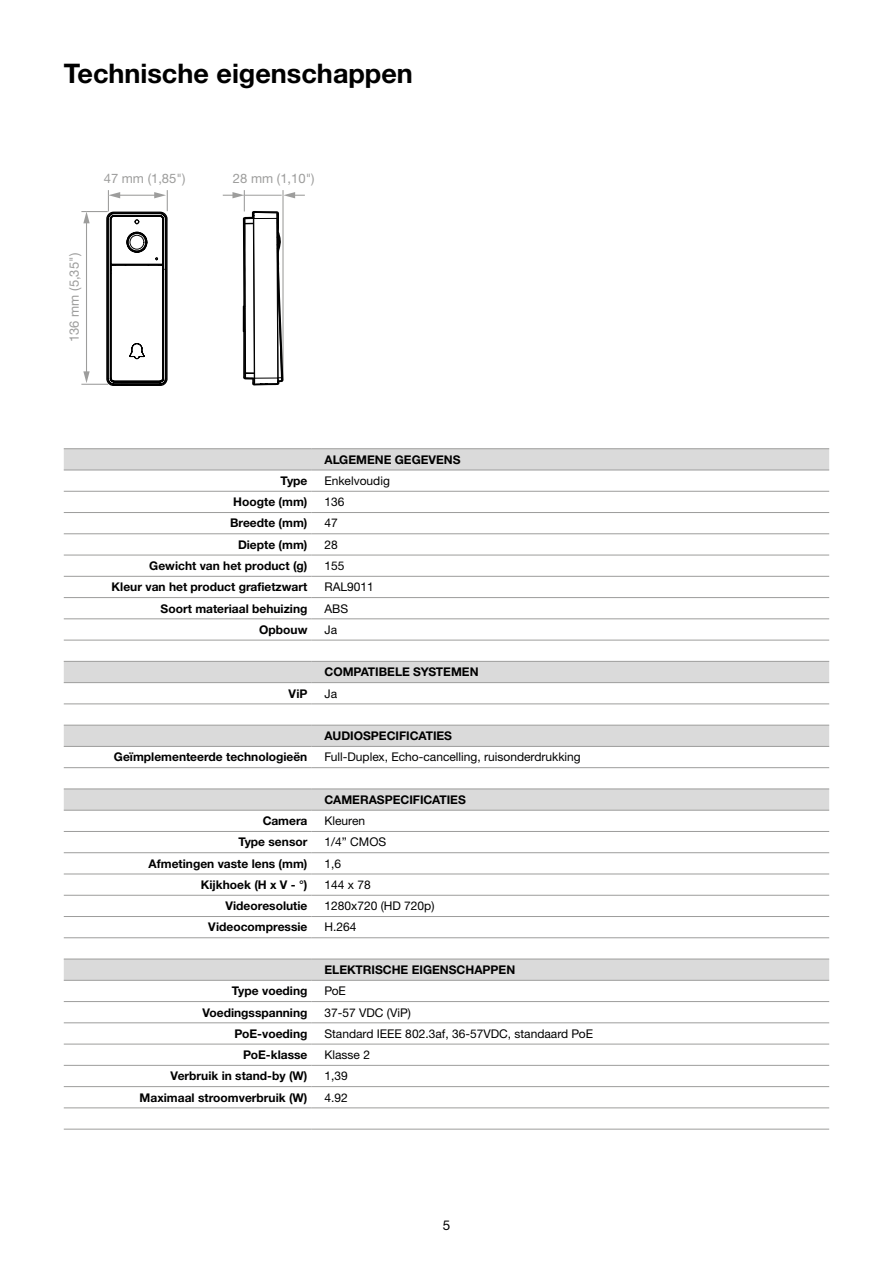
<style>
.page{position:relative;width:893px;height:1263px;background:#fff}
.page>*{position:absolute;margin:0;border:0;box-sizing:border-box;transform-origin:0 0}
.t1{font:700 27px "Helvetica Neue LTW1 G";color:#000}
.t2{font:13.5px "Helvetica Neue LTW1 G";color:#000}
.t3{font:13.05px "Helvetica Neue LTW1 G";color:#9d9d9c}
.t4{font:700 12px "Helvetica Neue LTW1 G";color:#000}
.t5{font:12px "Helvetica Neue LTW1 G";color:#000}
</style>
<div class="page">
<svg style="left:81px;top:190px;width:87px;height:196px"></svg>
<svg style="left:223px;top:190px;width:82px;height:196px"></svg>
<svg style="left:64px;top:449px;width:765px;height:531px"></svg>
<hr style="left:64px;top:470px;width:248px;height:1px;background:#9d9d9c">
<hr style="left:312px;top:470px;width:517px;height:1px;background:#9d9d9c">
<hr style="left:64px;top:491px;width:248px;height:1px;background:#9d9d9c">
<hr style="left:64px;top:512px;width:248px;height:1px;background:#9d9d9c">
<hr style="left:64px;top:533px;width:248px;height:1px;background:#9d9d9c">
<hr style="left:64px;top:555px;width:248px;height:1px;background:#9d9d9c">
<hr style="left:312px;top:491px;width:517px;height:1px;background:#9d9d9c">
<hr style="left:312px;top:512px;width:517px;height:1px;background:#9d9d9c">
<hr style="left:312px;top:533px;width:517px;height:1px;background:#9d9d9c">
<hr style="left:312px;top:555px;width:517px;height:1px;background:#9d9d9c">
<hr style="left:64px;top:576px;width:248px;height:1px;background:#9d9d9c">
<hr style="left:312px;top:576px;width:517px;height:1px;background:#9d9d9c">
<hr style="left:64px;top:597px;width:248px;height:1px;background:#9d9d9c">
<hr style="left:312px;top:597px;width:517px;height:1px;background:#9d9d9c">
<hr style="left:64px;top:619px;width:248px;height:1px;background:#9d9d9c">
<hr style="left:312px;top:619px;width:517px;height:1px;background:#9d9d9c">
<hr style="left:64px;top:640px;width:248px;height:1px;background:#9d9d9c">
<hr style="left:64px;top:661px;width:248px;height:1px;background:#9d9d9c">
<hr style="left:312px;top:640px;width:517px;height:1px;background:#9d9d9c">
<hr style="left:312px;top:661px;width:517px;height:1px;background:#9d9d9c">
<hr style="left:64px;top:682px;width:248px;height:1px;background:#9d9d9c">
<hr style="left:312px;top:682px;width:517px;height:1px;background:#9d9d9c">
<hr style="left:64px;top:704px;width:248px;height:1px;background:#9d9d9c">
<hr style="left:64px;top:725px;width:248px;height:1px;background:#9d9d9c">
<hr style="left:312px;top:704px;width:517px;height:1px;background:#9d9d9c">
<hr style="left:312px;top:725px;width:517px;height:1px;background:#9d9d9c">
<hr style="left:64px;top:746px;width:248px;height:1px;background:#9d9d9c">
<hr style="left:312px;top:746px;width:517px;height:1px;background:#9d9d9c">
<hr style="left:64px;top:767px;width:248px;height:1px;background:#9d9d9c">
<hr style="left:64px;top:789px;width:248px;height:1px;background:#9d9d9c">
<hr style="left:312px;top:767px;width:517px;height:1px;background:#9d9d9c">
<hr style="left:312px;top:789px;width:517px;height:1px;background:#9d9d9c">
<hr style="left:64px;top:810px;width:248px;height:1px;background:#9d9d9c">
<hr style="left:64px;top:831px;width:248px;height:1px;background:#9d9d9c">
<hr style="left:64px;top:852px;width:248px;height:1px;background:#9d9d9c">
<hr style="left:64px;top:874px;width:248px;height:1px;background:#9d9d9c">
<hr style="left:312px;top:810px;width:517px;height:1px;background:#9d9d9c">
<hr style="left:312px;top:831px;width:517px;height:1px;background:#9d9d9c">
<hr style="left:312px;top:852px;width:517px;height:1px;background:#9d9d9c">
<hr style="left:312px;top:874px;width:517px;height:1px;background:#9d9d9c">
<hr style="left:64px;top:895px;width:248px;height:1px;background:#9d9d9c">
<hr style="left:64px;top:916px;width:248px;height:1px;background:#9d9d9c">
<hr style="left:312px;top:895px;width:517px;height:1px;background:#9d9d9c">
<hr style="left:312px;top:916px;width:517px;height:1px;background:#9d9d9c">
<hr style="left:64px;top:937px;width:248px;height:1px;background:#9d9d9c">
<hr style="left:64px;top:959px;width:248px;height:1px;background:#9d9d9c">
<hr style="left:312px;top:937px;width:517px;height:1px;background:#9d9d9c">
<hr style="left:312px;top:959px;width:517px;height:1px;background:#9d9d9c">
<hr style="left:64px;top:980px;width:248px;height:1px;background:#9d9d9c">
<hr style="left:312px;top:980px;width:517px;height:1px;background:#9d9d9c">
<hr style="left:64px;top:448px;width:248px;height:1px;background:#9d9d9c">
<hr style="left:312px;top:448px;width:517px;height:1px;background:#9d9d9c">
<hr style="left:64px;top:1001px;width:248px;height:1px;background:#9d9d9c">
<hr style="left:312px;top:1001px;width:517px;height:1px;background:#9d9d9c">
<hr style="left:64px;top:1022px;width:248px;height:1px;background:#9d9d9c">
<hr style="left:312px;top:1022px;width:517px;height:1px;background:#9d9d9c">
<hr style="left:64px;top:1044px;width:248px;height:1px;background:#9d9d9c">
<hr style="left:312px;top:1044px;width:517px;height:1px;background:#9d9d9c">
<hr style="left:64px;top:1065px;width:248px;height:1px;background:#9d9d9c">
<hr style="left:312px;top:1065px;width:517px;height:1px;background:#9d9d9c">
<hr style="left:64px;top:1086px;width:248px;height:1px;background:#9d9d9c">
<hr style="left:312px;top:1086px;width:517px;height:1px;background:#9d9d9c">
<hr style="left:64px;top:1107px;width:248px;height:1px;background:#9d9d9c">
<hr style="left:312px;top:1107px;width:517px;height:1px;background:#9d9d9c">
<hr style="left:64px;top:1129px;width:248px;height:1px;background:#9d9d9c">
<hr style="left:312px;top:1129px;width:517px;height:1px;background:#9d9d9c">
<h1 class="t1" style="left:64px;top:57px;width:351px">Technische eigenschappen</h1>
<p class="t3" style="left:104px;top:170px;width:83px">47 mm (1,85")</p>
<p class="t3" style="left:66px;top:342px;width:91px;rotate:-90deg">136 mm (5,35")</p>
<p class="t3" style="left:233px;top:170px;width:83px">28 mm (1,10")</p>
<p class="t4" style="left:324px;top:452px;width:138px">ALGEMENE GEGEVENS</p>
<p class="t4" style="left:281px;top:473px;width:28px">Type</p>
<p class="t5" style="left:324px;top:473px;width:67px">Enkelvoudig</p>
<p class="t4" style="left:233px;top:494px;width:76px">Hoogte (mm)</p>
<p class="t5" style="left:324px;top:494px;width:22px">136</p>
<p class="t4" style="left:230px;top:516px;width:79px">Breedte (mm)</p>
<p class="t5" style="left:324px;top:516px;width:15px">47</p>
<p class="t4" style="left:238px;top:537px;width:71px">Diepte (mm)</p>
<p class="t5" style="left:324px;top:537px;width:15px">28</p>
<p class="t4" style="left:149px;top:558px;width:160px">Gewicht van het product (g)</p>
<p class="t5" style="left:324px;top:558px;width:22px">155</p>
<p class="t4" style="left:112px;top:580px;width:197px">Kleur van het product grafietzwart</p>
<p class="t5" style="left:324px;top:580px;width:51px">RAL9011</p>
<p class="t4" style="left:161px;top:601px;width:148px">Soort materiaal behuizing</p>
<p class="t5" style="left:324px;top:601px;width:25px">ABS</p>
<p class="t4" style="left:259px;top:622px;width:50px">Opbouw</p>
<p class="t5" style="left:324px;top:622px;width:14px">Ja</p>
<p class="t4" style="left:324px;top:665px;width:156px">COMPATIBELE SYSTEMEN</p>
<p class="t4" style="left:289px;top:686px;width:20px">ViP</p>
<p class="t5" style="left:324px;top:686px;width:14px">Ja</p>
<p class="t4" style="left:324px;top:728px;width:129px">AUDIOSPECIFICATIES</p>
<p class="t4" style="left:114px;top:750px;width:195px">Geïmplementeerde technologieën</p>
<p class="t5" style="left:324px;top:750px;width:258px">Full-Duplex, Echo-cancelling, ruisonderdrukking</p>
<p class="t4" style="left:324px;top:792px;width:143px">CAMERASPECIFICATIES</p>
<p class="t4" style="left:263px;top:813px;width:46px">Camera</p>
<p class="t5" style="left:324px;top:813px;width:42px">Kleuren</p>
<p class="t4" style="left:238px;top:835px;width:71px">Type sensor</p>
<p class="t5" style="left:324px;top:835px;width:63px">1/4” CMOS</p>
<p class="t4" style="left:149px;top:856px;width:160px">Afmetingen vaste lens (mm)</p>
<p class="t5" style="left:324px;top:856px;width:18px">1,6</p>
<p class="t4" style="left:201px;top:877px;width:108px">Kijkhoek (H x V - °)</p>
<p class="t5" style="left:324px;top:877px;width:48px">144 x 78</p>
<p class="t4" style="left:225px;top:898px;width:84px">Videoresolutie</p>
<p class="t5" style="left:324px;top:898px;width:112px">1280x720 (HD 720p)</p>
<p class="t4" style="left:208px;top:920px;width:101px">Videocompressie</p>
<p class="t5" style="left:324px;top:920px;width:34px">H.264</p>
<p class="t4" style="left:324px;top:962px;width:192px">ELEKTRISCHE EIGENSCHAPPEN</p>
<p class="t4" style="left:232px;top:983px;width:77px">Type voeding</p>
<p class="t5" style="left:324px;top:983px;width:23px">PoE</p>
<p class="t4" style="left:202px;top:1005px;width:107px">Voedingsspanning</p>
<p class="t5" style="left:324px;top:1005px;width:88px">37-57 VDC (ViP)</p>
<p class="t4" style="left:234px;top:1026px;width:74px">PoE-voeding</p>
<p class="t5" style="left:324px;top:1026px;width:270px">Standard IEEE 802.3af, 36-57VDC, standaard PoE</p>
<p class="t4" style="left:243px;top:1047px;width:66px">PoE-klasse</p>
<p class="t5" style="left:324px;top:1047px;width:47px">Klasse 2</p>
<p class="t4" style="left:171px;top:1069px;width:138px">Verbruik in stand-by (W)</p>
<p class="t5" style="left:324px;top:1069px;width:25px">1,39</p>
<p class="t4" style="left:140px;top:1090px;width:169px">Maximaal stroomverbruik (W)</p>
<p class="t5" style="left:324px;top:1090px;width:25px">4.92</p>
<p class="t2" style="left:443px;top:1217px;width:9px">5</p>
</div>
